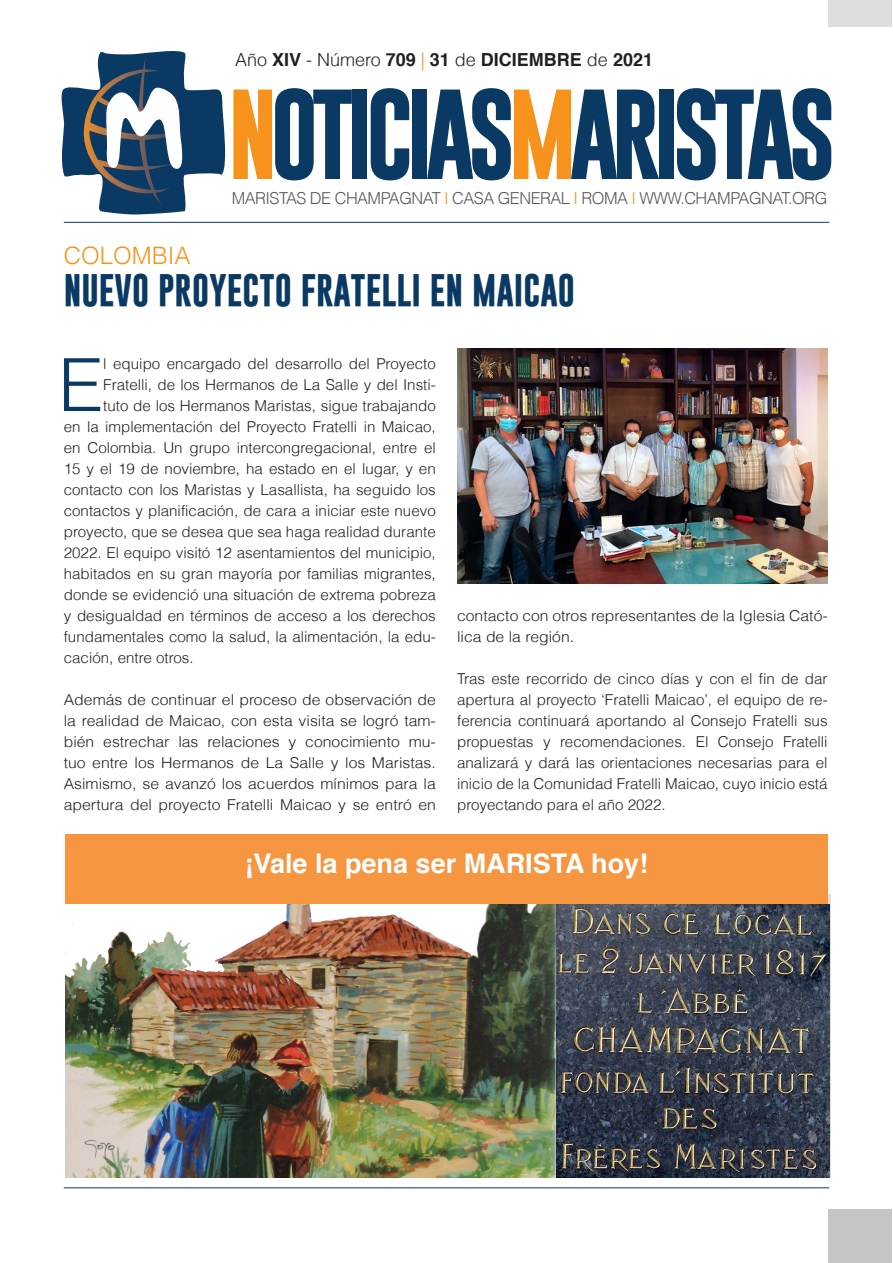
<style>
.page{position:relative;width:893px;height:1263px;background:#fff}
.page>*{position:absolute;margin:0;border:0;box-sizing:border-box;transform-origin:0 0}
.t1{font:700 91.5px "Gobold";letter-spacing:-.085em;color:#0a3963}
.Testo_normal{font:300 73.35px "Helvetica";color:#0a3963}
.Titolo{font:700 33px "Gobold";color:#0a3963}
.Testo_normal-2{font:700 27px "Helvetica";color:#fff}
.Titolo_piccolo{font:300 24px "Helvetica";color:#f7931d}
.t2{font:700 18px "Helvetica";color:#231f20}
.t3{font:300 16.5px "Helvetica";letter-spacing:-.03em;color:#57585a}
.Testo_normal-3{font:300 15px/21px "Helvetica";color:#231f20;text-align:justify}
.Testo_normal-4{font:300 15px/21px "Helvetica";color:#231f20;text-align:justify;scale:1.05 1}
.s1{font-weight:300}
.s2{font-weight:300;color:#f7931d}
.s3{color:#f7931d}
</style>
<div class="page">
<hr style="left:64px;top:222px;width:765px;height:1px;background:#0a3963">
<svg style="left:61px;top:51px;width:165px;height:164px"></svg>
<div style="left:828px;top:1209px;width:64px;height:54px;background:#c4c5c4"></div>
<div style="left:828px;top:0;width:64px;height:27px;background:#dddede"></div>
<hr style="left:64px;top:1187px;width:765px;height:1px;background:#0a3963">
<div style="left:65px;top:834px;width:763px;height:70px;background:#f79641"></div>
<img style="left:65px;top:904px;width:764px;height:273px">
<img style="left:457px;top:348px;width:371px;height:236px">
<p class="t2" style="left:235px;top:45px;width:419px"><span class="s1">Año</span> XIV <span class="s1">- Número</span> 709 <span class="s2">|</span> 31 <span class="s1">de</span> DICIEMBRE <span class="s1">de</span> 2021</p>
<h1 class="t1" style="left:228px;top:75px;width:610px"><span class="s3">N</span>OTICIAS<span class="s3">M</span>ARISTAS</h1>
<p class="t3" style="left:232px;top:187px;width:597px">MARISTAS DE CHAMPAGNAT <span class="s3">I</span> CASA GENERAL <span class="s3">I</span> ROMA <span class="s3">I</span> WWW.CHAMPAGNAT.ORG</p>
<p class="Titolo_piccolo" style="left:64px;top:241px;width:128px">COLOMBIA</p>
<p class="Titolo" style="left:64px;top:269px;width:513px">NUEVO PROYECTO FRATELLI EN MAICAO</p>
<p class="Testo_normal" style="left:58px;top:339px;width:47px">E</p>
<p class="Testo_normal-3" style="left:103px;top:353px;width:334px">l equipo encargado del desarrollo del Proyecto</p>
<p class="Testo_normal-3" style="left:103px;top:374px;width:334px">Fratelli, de los Hermanos de La Salle y del Insti-</p>
<p class="Testo_normal-3" style="left:103px;top:395px;width:334px">tuto de los Hermanos Maristas, sigue trabajando</p>
<p class="Testo_normal-3" style="left:64px;top:416px;width:373px">en la implementación del Proyecto Fratelli in Maicao,</p>
<p class="Testo_normal-3" style="left:64px;top:437px;width:373px">en Colombia. Un grupo intercongregacional, entre el</p>
<p class="Testo_normal-3" style="left:64px;top:458px;width:374px">15 y el 19 de noviembre, ha estado en el lugar, y en</p>
<p class="Testo_normal-3" style="left:64px;top:479px;width:374px">contacto con los Maristas y Lasallista, ha seguido los</p>
<p class="Testo_normal-3" style="left:64px;top:500px;width:374px">contactos y planificación, de cara a iniciar este nuevo</p>
<p class="Testo_normal-3" style="left:64px;top:521px;width:374px">proyecto, que se desea que sea haga realidad durante</p>
<p class="Testo_normal-3" style="left:64px;top:542px;width:373px">2022. El equipo visitó 12 asentamientos del municipio,</p>
<p class="Testo_normal-3" style="left:64px;top:563px;width:374px">habitados en su gran mayoría por familias migrantes,</p>
<p class="Testo_normal-3" style="left:64px;top:584px;width:374px">donde se evidenció una situación de extrema pobreza</p>
<p class="Testo_normal-3" style="left:64px;top:605px;width:374px">y desigualdad en términos de acceso a los derechos</p>
<p class="Testo_normal-3" style="left:64px;top:626px;width:374px">fundamentales como la salud, la alimentación, la edu-</p>
<p class="Testo_normal-3" style="left:64px;top:647px;width:131px">cación, entre otros.</p>
<p class="Testo_normal-4" style="left:64px;top:689px;width:356px">Además de continuar el proceso de observación de la realidad de Maicao, con esta visita se logró tam&shy;bién estrechar las relaciones y conocimiento mu&shy;tuo entre los Hermanos de La Salle y los Maristas.<br>Asimismo, se avanzó los acuerdos mínimos para la apertura del proyecto Fratelli Maicao y se entró en</p>
<p class="Testo_normal-4" style="left:457px;top:605px;width:354px">contacto con otros representantes de la Iglesia Cató&shy;lica de la región.</p>
<p class="Testo_normal-3" style="left:457px;top:668px;width:372px">Tras este recorrido de cinco días y con el fin de dar apertura al proyecto ‘Fratelli Maicao’, el equipo de re&shy;ferencia continuará aportando al Consejo Fratelli sus propuestas y recomendaciones. El Consejo Fratelli analizará y dará las orientaciones necesarias para el inicio de la Comunidad Fratelli Maicao, cuyo inicio está proyectando para el año 2022.</p>
<p class="Testo_normal-2" style="left:245px;top:842px;width:405px">¡Vale la pena ser MARISTA hoy!</p>
</div>
